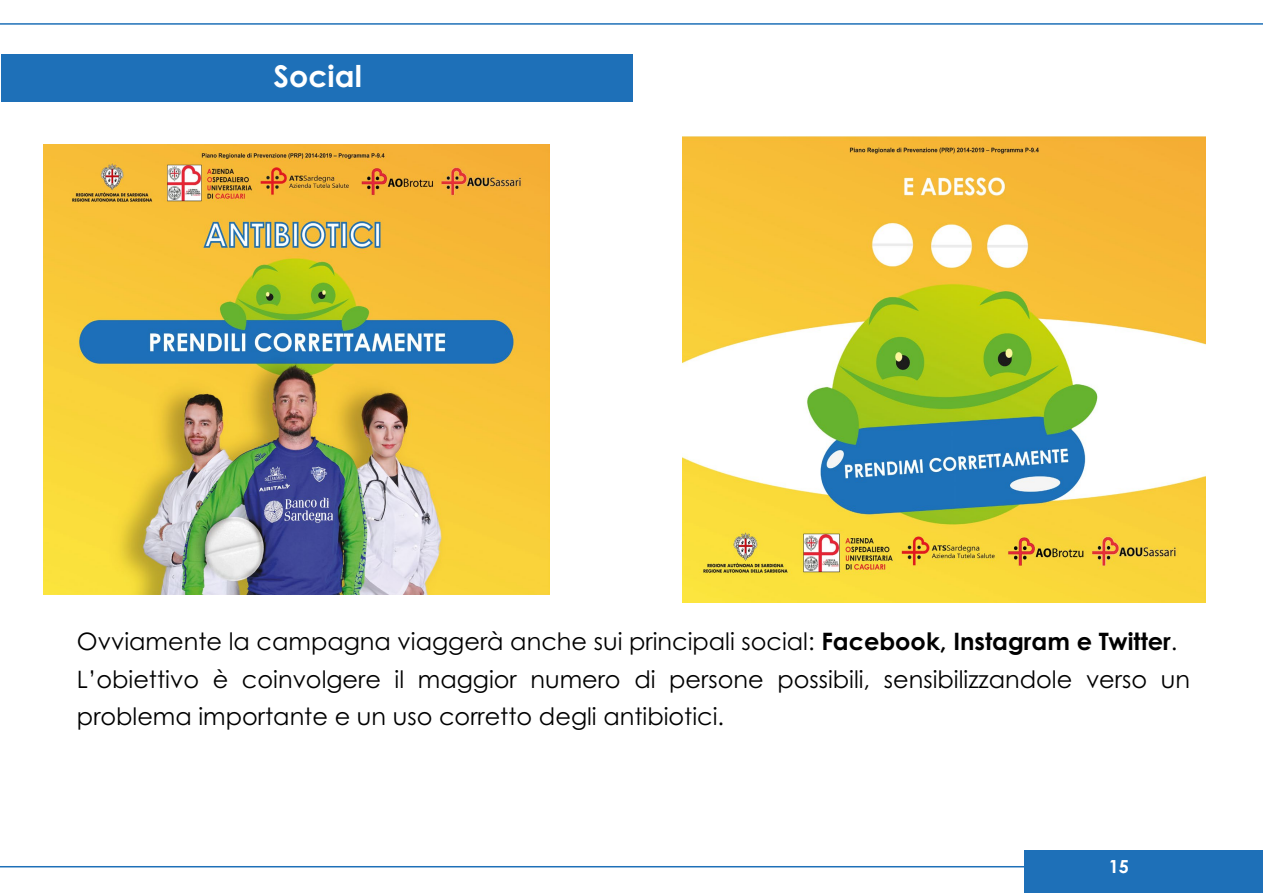
<style>
.page{position:relative;width:1263px;height:893px;background:#fff}
.page>*{position:absolute;margin:0;border:0;box-sizing:border-box;transform-origin:0 0}
.t1{font:700 30px "Century Gothic Pro";color:#fff}
.t2{font:24px/37.5px "Century Gothic Pro";color:#000}
.t3{font:700 18px "Century Gothic Pro";color:#fff}
.s1{font-weight:700}
</style>
<div class="page">
<hr style="left:0;top:23px;width:1263px;height:2px;background:#1e70b8">
<div style="left:1025px;top:850px;width:238px;height:43px;background:#1e70b8"></div>
<hr style="left:0;top:866px;width:1055px;height:1px;background:#1e70b8">
<div style="left:1px;top:54px;width:631px;height:47px;background:#1e70b8"></div>
<img style="left:44px;top:144px;width:505px;height:450px">
<img style="left:682px;top:137px;width:523px;height:466px">
<p class="t1" style="left:274px;top:57px;width:90px">Social</p>
<p class="t2" style="left:77px;top:622px;width:1114px">Ovviamente la campagna viaggerà anche sui principali social: <span class="s1">Facebook, Instagram e Twitter</span>.<br>L’obiettivo è coinvolgere il maggior numero di persone possibili, sensibilizzandole verso un problema importante e un uso corretto degli antibiotici.</p>
<p class="t3" style="left:1109px;top:855px;width:22px">15</p>
</div>
